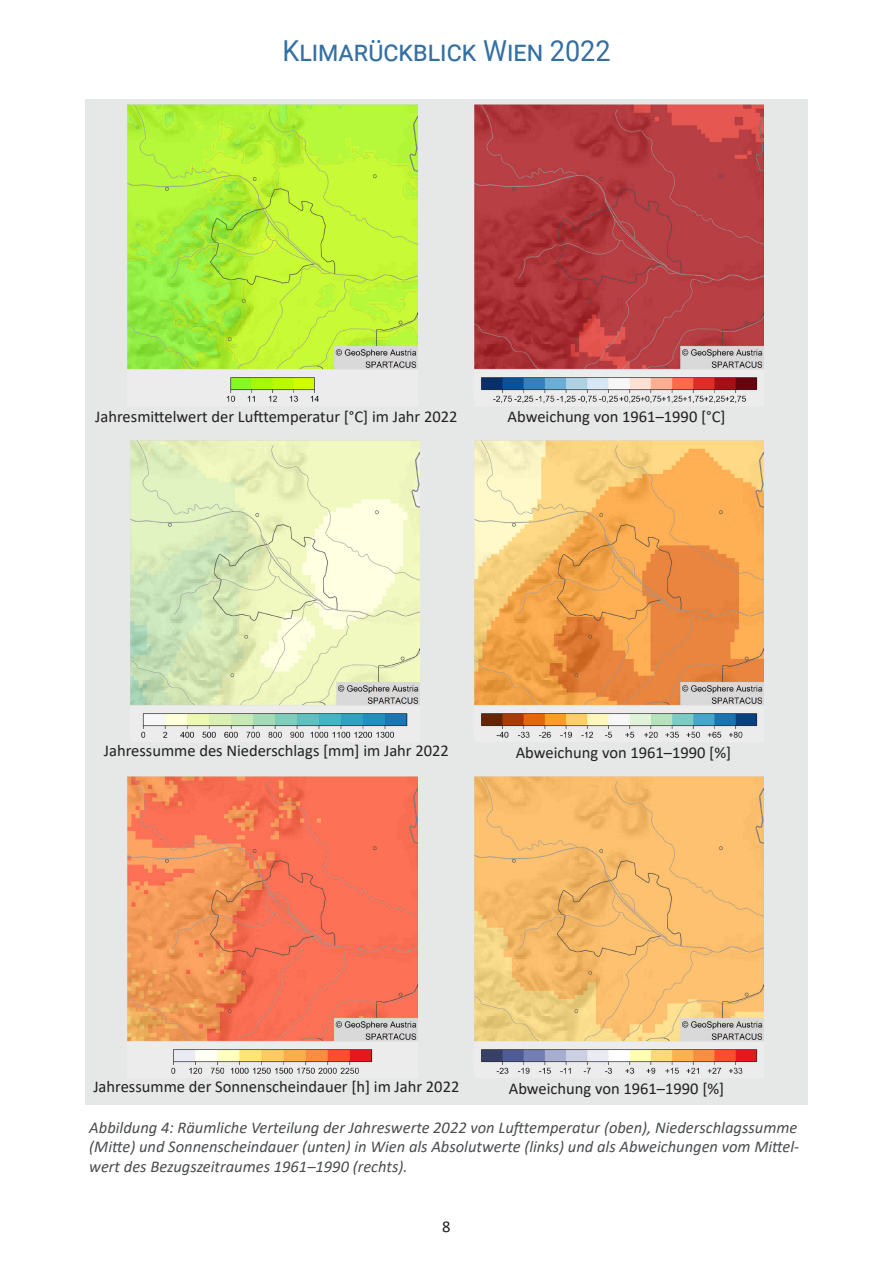
<style>
.page{position:relative;width:893px;height:1263px;background:#fff}
.page>*{position:absolute;margin:0;border:0;box-sizing:border-box;transform-origin:0 0}
.t1{font:28.95px "Roboto";color:#346fa2;scale:.93 1}
.t2{font:italic 16.5px/19.8px "Calibri";color:#4a4d4f;text-align:justify}
.t3{font:16.5px "Calibri";color:#231f20}
</style>
<div class="page">
<div style="left:85px;top:99px;width:723px;height:1005px;background:#e5e8e7"></div>
<img style="left:130px;top:440px;width:289px;height:298px">
<img style="left:128px;top:104px;width:289px;height:298px">
<img style="left:128px;top:776px;width:289px;height:298px">
<img style="left:474px;top:104px;width:290px;height:300px">
<img style="left:474px;top:440px;width:290px;height:298px">
<img style="left:474px;top:776px;width:290px;height:298px">
<h1 class="t1" style="left:282px;top:30px;width:354px">Klimarückblick Wien 2022</h1>
<p class="t3" style="left:95px;top:405px;width:364px">Jahresmittelwert der Lufttemperatur [°C] im Jahr 2022</p>
<p class="t3" style="left:508px;top:405px;width:220px">Abweichung von 1961–1990 [°C]</p>
<p class="t3" style="left:104px;top:739px;width:346px">Jahressumme des Niederschlags [mm] im Jahr 2022</p>
<p class="t3" style="left:516px;top:741px;width:217px">Abweichung von 1961–1990 [%]</p>
<p class="t3" style="left:93px;top:1075px;width:367px">Jahressumme der Sonnenscheindauer [h] im Jahr 2022</p>
<p class="t3" style="left:509px;top:1077px;width:217px">Abweichung von 1961–1990 [%]</p>
<p class="t2" style="left:89px;top:1116px;width:711px">Abbildung 4: Räumliche Verteilung der Jahreswerte 2022 von Lufttemperatur (oben), Niederschlagssumme (Mitte) und Sonnenscheindauer (unten) in Wien als Absolutwerte (links) und als Abweichungen vom Mittel&shy;wert des Bezugszeitraumes 1961–1990 (rechts).</p>
<p class="t3" style="left:442px;top:1215px;width:10px">8</p>
</div>
